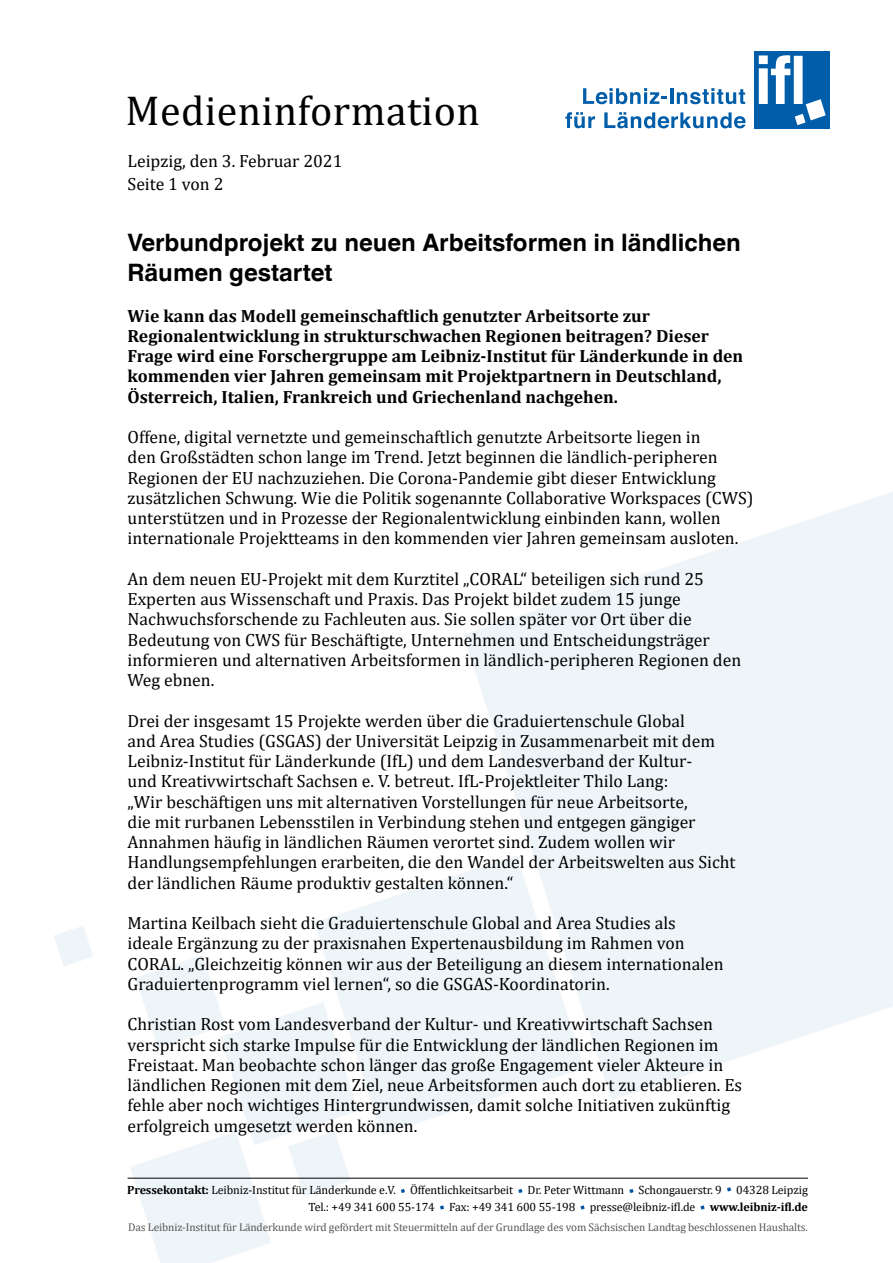
<style>
.page{position:relative;width:893px;height:1263px;background:#fff}
.page>*{position:absolute;margin:0;border:0;box-sizing:border-box;transform-origin:0 0}
.t1{font:42px "Cambria";letter-spacing:.01em;color:#000}
.t2{font:700 24px/30px "Helvetica World";color:#000}
.t3{font:17.7px/20.2px "Cambria";color:#000}
.t4{font:700 17.7px/20.2px "Cambria";color:#000}
.t5{font:12px/16.5px "Cambria";letter-spacing:-.01em;color:#000;text-align:right}
.t6{font:11.25px "Cambria";letter-spacing:-.01em;color:#575756}
.s1{font-weight:700}
</style>
<div class="page">
<svg style="left:583px;top:88px;width:84px;height:16px"></svg>
<hr style="left:670px;top:88px;width:3px;height:16px;background:#005da9">
<svg style="left:677px;top:88px;width:68px;height:16px"></svg>
<svg style="left:565px;top:112px;width:30px;height:16px"></svg>
<svg style="left:604px;top:112px;width:141px;height:16px"></svg>
<div style="left:754px;top:51px;width:75px;height:77px;background:#005da9"></div>
<svg style="left:759px;top:55px;width:67px;height:70px"></svg>
<hr style="left:128px;top:1178px;width:680px;height:1px;background:#000">
<svg style="left:401px;top:1189px;width:4px;height:4px"></svg>
<svg style="left:518px;top:1189px;width:4px;height:4px"></svg>
<svg style="left:629px;top:1189px;width:5px;height:4px"></svg>
<svg style="left:727px;top:1187px;width:4px;height:4px"></svg>
<svg style="left:440px;top:1205px;width:4px;height:4px"></svg>
<svg style="left:580px;top:1205px;width:5px;height:4px"></svg>
<svg style="left:700px;top:1205px;width:5px;height:4px"></svg>
<h1 class="t1" style="left:125px;top:86px;width:356px">Medieninformation</h1>
<p class="t3" style="left:128px;top:151px;width:217px">Leipzig, den 3. Februar 2021</p>
<p class="t3" style="left:128px;top:174px;width:97px">Seite 1 von 2</p>
<h2 class="t2" style="left:128px;top:228px;width:615px">Verbundprojekt zu neuen Arbeitsformen in ländlichen<br>Räumen gestartet</h2>
<p class="t4" style="left:128px;top:305px;width:617px">Wie kann das Modell gemeinschaftlich genutzter Arbeitsorte zur Regionalentwicklung in strukturschwachen Regionen beitragen? Dieser Frage wird eine Forschergruppe am Leibniz-Institut für Länderkunde in den kommenden vier Jahren gemeinsam mit Projektpartnern in Deutschland, Österreich, Italien, Frankreich und Griechenland nachgehen.</p>
<p class="t3" style="left:128px;top:427px;width:628px">Offene, digital vernetzte und gemeinschaftlich genutzte Arbeitsorte liegen in<br>den Großstädten schon lange im Trend. Jetzt beginnen die ländlich-peripheren Regionen der EU nachzuziehen. Die Corona-Pandemie gibt dieser Entwicklung zusätzlichen Schwung. Wie die Politik sogenannte Collaborative Workspaces (CWS) unterstützen und in Prozesse der Regionalentwicklung einbinden kann, wollen internationale Projektteams in den kommenden vier Jahren gemeinsam ausloten.</p>
<p class="t3" style="left:128px;top:569px;width:615px">An dem neuen EU-Projekt mit dem Kurztitel „CORAL“ beteiligen sich rund 25<br>Experten aus Wissenschaft und Praxis. Das Projekt bildet zudem 15 junge Nachwuchsforschende zu Fachleuten aus. Sie sollen später vor Ort über die Bedeutung von CWS für Beschäftigte, Unternehmen und Entscheidungsträger informieren und alternativen Arbeitsformen in ländlich-peripheren Regionen den Weg ebnen.</p>
<p class="t3" style="left:128px;top:710px;width:609px">Drei der insgesamt 15 Projekte werden über die Graduiertenschule Global<br>and Area Studies (GSGAS) der Universität Leipzig in Zusammenarbeit mit dem Leibniz-Institut für Länderkunde (IfL) und dem Landesverband der Kultur-<br>und Kreativwirtschaft Sachsen e. V. betreut. IfL-Projektleiter Thilo Lang:<br>„Wir beschäftigen uns mit alternativen Vorstellungen für neue Arbeitsorte,<br>die mit rurbanen Lebensstilen in Verbindung stehen und entgegen gängiger Annahmen häufig in ländlichen Räumen verortet sind. Zudem wollen wir Handlungsempfehlungen erarbeiten, die den Wandel der Arbeitswelten aus Sicht der ländlichen Räume produktiv gestalten können.“</p>
<p class="t3" style="left:128px;top:913px;width:598px">Martina Keilbach sieht die Graduiertenschule Global and Area Studies als ideale Ergänzung zu der praxisnahen Expertenausbildung im Rahmen von CORAL. „Gleichzeitig können wir aus der Beteiligung an diesem internationalen Graduiertenprogramm viel lernen“, so die GSGAS-Koordinatorin.</p>
<p class="t3" style="left:128px;top:1014px;width:616px">Christian Rost vom Landesverband der Kultur- und Kreativwirtschaft Sachsen verspricht sich starke Impulse für die Entwicklung der ländlichen Regionen im Freistaat. Man beobachte schon länger das große Engagement vieler Akteure in ländlichen Regionen mit dem Ziel, neue Arbeitsformen auch dort zu etablieren. Es fehle aber noch wichtiges Hintergrundwissen, damit solche Initiativen zukünftig erfolgreich umgesetzt werden können.</p>
<p class="t5" style="left:127px;top:1182px;width:682px"><span class="s1">Pressekontakt:</span> Leibniz-Institut für Länderkunde e.V. Öffentlichkeitsarbeit Dr. Peter Wittmann Schongauerstr. 9 04328 Leipzig<br>Tel.: +49 341 600 55-174 Fax: +49 341 600 55-198 presse@leibniz-ifl.de <span class="s1">www.leibniz-ifl.de</span></p>
<p class="t6" style="left:128px;top:1221px;width:681px">Das Leibniz-Institut für Länderkunde wird gefördert mit Steuermitteln auf der Grundlage des vom Sächsischen Landtag beschlossenen Haushalts.</p>
</div>
